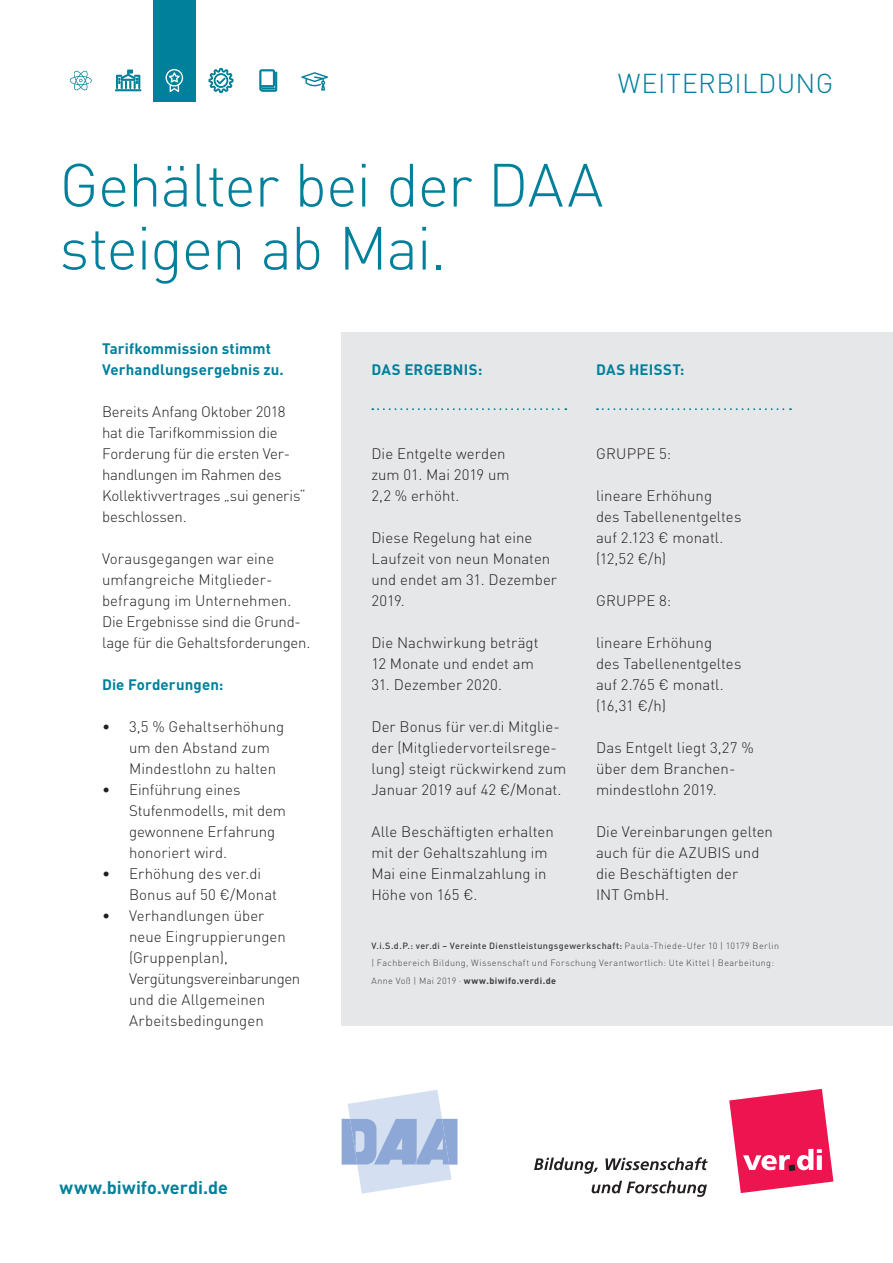
<style>
.page{position:relative;width:893px;height:1263px;background:#fff}
.page>*{position:absolute;margin:0;border:0;box-sizing:border-box;transform-origin:0 0}
.t1{font:300 60px/63px "DIN Pro";letter-spacing:-.02em;color:#00809a}
.t2{font:300 27px "DIN Pro";letter-spacing:.015em;color:#00809a}
.t3{font:700 18px "DIN Pro";letter-spacing:.005em;color:#00809a}
.t4{font:300 15px/21px "DIN Pro";color:#231f20}
.t5{font:700 15px/21px "DIN Pro";letter-spacing:.01em;color:#00809a}
.t6{font:300 9px/17.5px "DIN Pro";letter-spacing:.045em;color:#3e3e3f}
.s1{font-weight:500}
.s2{font-weight:700}
</style>
<div class="page">
<div style="left:342px;top:333px;width:551px;height:693px;background:#e6e7e9"></div>
<svg style="left:729px;top:1089px;width:104px;height:104px"></svg>
<svg style="left:534px;top:1157px;width:64px;height:17px"></svg>
<svg style="left:605px;top:1157px;width:103px;height:13px"></svg>
<svg style="left:592px;top:1181px;width:115px;height:16px"></svg>
<div style="left:153px;top:0;width:43px;height:102px;background:#00809a"></div>
<svg style="left:301px;top:72px;width:27px;height:19px"></svg>
<svg style="left:70px;top:70px;width:22px;height:20px"></svg>
<svg style="left:260px;top:70px;width:17px;height:21px"></svg>
<svg style="left:209px;top:68px;width:24px;height:26px"></svg>
<svg style="left:166px;top:69px;width:17px;height:23px"></svg>
<svg style="left:115px;top:70px;width:26px;height:21px"></svg>
<svg style="left:342px;top:1090px;width:116px;height:104px"></svg>
<svg style="left:372px;top:408px;width:194px;height:2px"></svg>
<svg style="left:597px;top:408px;width:194px;height:2px"></svg>
<h2 class="t2" style="left:618px;top:64px;width:217px">WEITERBILDUNG</h2>
<h1 class="t1" style="left:60px;top:151px;width:545px">Gehälter bei der DAA steigen ab Mai.</h1>
<p class="t5" style="left:102px;top:337px;width:183px">Tarifkommission stimmt<br>Verhandlungsergebnis zu.</p>
<p class="t4" style="left:102px;top:400px;width:205px">Bereits Anfang Oktober 2018 hat die Tarifkommission die<br>Forderung für die ersten Ver&shy;handlungen im Rahmen des<br>Kollektivvertrages „sui generis“ beschlossen.</p>
<p class="t4" style="left:102px;top:547px;width:210px">Vorausgegangen war eine umfangreiche Mitglieder&shy;befragung im Unternehmen.<br>Die Ergebnisse sind die Grund&shy;lage für die Gehaltsforderungen.</p>
<p class="t5" style="left:102px;top:673px;width:123px">Die Forderungen:</p>
<p class="t4" style="left:129px;top:715px;width:157px;text-indent:-27px">• 3,5 % Gehaltserhöhung um den Abstand zum<br>Mindestlohn zu halten</p>
<p class="t4" style="left:129px;top:778px;width:158px;text-indent:-27px">• Einführung eines<br>Stufenmodells, mit dem gewonnene Erfahrung honoriert wird.</p>
<p class="t4" style="left:129px;top:862px;width:150px;text-indent:-27px">• Erhöhung des ver.di<br>Bonus auf 50 €/Monat</p>
<p class="t4" style="left:129px;top:904px;width:173px;text-indent:-27px">• Verhandlungen über neue Eingruppierungen (Gruppenplan),<br>Vergütungsvereinbarungen und die Allgemeinen<br>Arbeitsbedingungen</p>
<p class="t3" style="left:60px;top:1175px;width:170px">www.biwifo.verdi.de</p>
<p class="t5" style="left:371px;top:358px;width:112px">DAS ERGEBNIS:</p>
<p class="t4" style="left:371px;top:442px;width:140px">Die Entgelte werden zum 01. Mai 2019 um<br>2,2 % erhöht.</p>
<p class="t4" style="left:371px;top:526px;width:187px">Diese Regelung hat eine<br>Laufzeit von neun Monaten und endet am 31. Dezember<br>2019.</p>
<p class="t4" style="left:371px;top:631px;width:169px">Die Nachwirkung beträgt<br>12 Monate und endet am</p>
<p class="t4" style="left:371px;top:673px;width:132px">31. Dezember 2020.</p>
<p class="t4" style="left:371px;top:715px;width:196px">Der Bonus für ver.di Mitglie&shy;der (Mitgliedervorteilsrege&shy;lung) steigt rückwirkend zum<br>Januar 2019 auf 42 €/Monat.</p>
<p class="t4" style="left:371px;top:820px;width:184px">Alle Beschäftigten erhalten mit der Gehaltszahlung im<br>Mai eine Einmalzahlung in<br>Höhe von 165 €.</p>
<p class="t5" style="left:596px;top:358px;width:90px">DAS HEISST:</p>
<p class="t4" style="left:596px;top:442px;width:77px">GRUPPE 5:</p>
<p class="t4" style="left:596px;top:484px;width:147px">lineare Erhöhung<br>des Tabellenentgeltes auf 2.123 € monatl. (12,52 €/h)</p>
<p class="t4" style="left:596px;top:589px;width:77px">GRUPPE 8:</p>
<p class="t4" style="left:596px;top:631px;width:147px">lineare Erhöhung<br>des Tabellenentgeltes auf 2.765 € monatl. (16,31 €/h)</p>
<p class="t4" style="left:596px;top:736px;width:159px">Das Entgelt liegt 3,27 % über dem Branchen&shy;mindestlohn 2019.</p>
<p class="t4" style="left:596px;top:820px;width:178px">Die Vereinbarungen gelten auch für die AZUBIS und die Beschäftigten der<br>INT GmbH.</p>
<p class="t6" style="left:371px;top:936px;width:409px"><span class="s1">V.i.S.d.P.: ver.di – Vereinte Dienstleistungsgewerkschaft:</span> Paula-Thiede-Ufer 10 | 10179 Berlin | Fachbereich Bildung, Wissenschaft und Forschung Verantwortlich: Ute Kittel | Bearbeitung:<br>Anne Voß | Mai 2019 · <span class="s2">www.biwifo.verdi.de</span></p>
</div>
